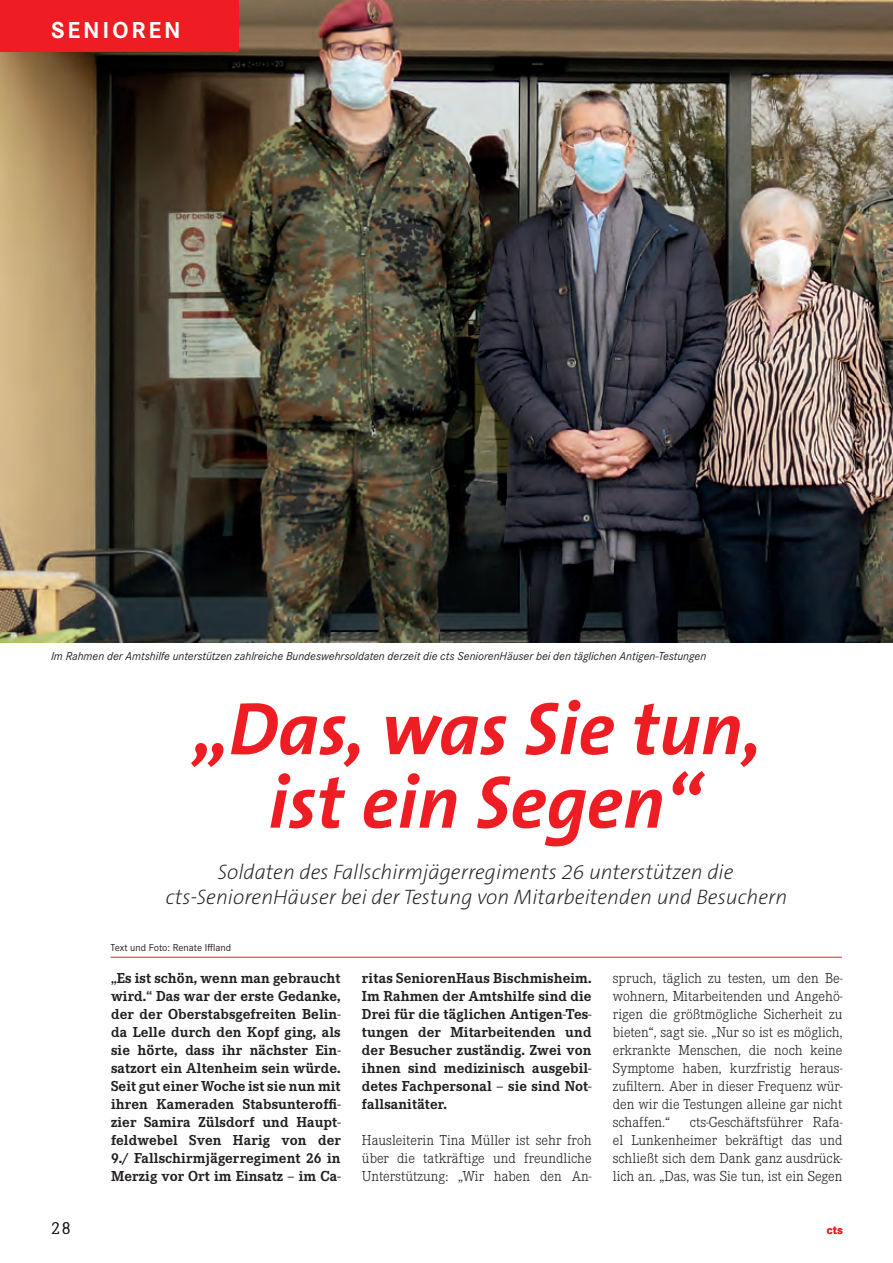
<style>
.page{position:relative;width:893px;height:1263px;background:#fff}
.page>*{position:absolute;margin:0;border:0;box-sizing:border-box;transform-origin:0 0}
.Haedline{font:italic 700 75px/73.5px "The Sans B7";color:#ee1d23;text-align:center}
.t1{font:700 24px "Corporate S";letter-spacing:.12em;color:#fff}
.t2{font:italic 200 21px/25.5px "The Sans B2";color:#231f20;text-align:center}
.t3{font:300 18px "Corporate E";color:#231f20}
.t4{font:700 15px/18px "Corporate E";letter-spacing:.005em;color:#231f20;text-align:justify}
.t5{font:300 15px/18px "Corporate E";color:#231f20;text-align:justify}
.t6{font:italic 12px "Corporate S";color:#231f20}
.t7{font:700 12px "Corporate S";color:#ee1d23}
.t8{font:10.5px "Corporate S";color:#231f20}
</style>
<div class="page">
<img style="left:0;top:0;width:893px;height:642px">
<hr style="left:111px;top:957px;width:731px;height:1px;background:#ee1d23">
<div style="left:0;top:0;width:238px;height:51px;background:#ee1d23"></div>
<p class="t1" style="left:51px;top:17px;width:131px">SENIOREN</p>
<p class="t6" style="left:51px;top:649px;width:657px">Im Rahmen der Amtshilfe unterstützen zahlreiche Bundeswehrsoldaten derzeit die cts SeniorenHäuser bei den täglichen Antigen-Testungen</p>
<p class="Haedline" style="left:193px;top:696px;width:570px">„Das, was Sie tun, ist ein Segen“</p>
<p class="t2" style="left:166px;top:860px;width:623px">Soldaten des Fallschirmjägerregiments 26 unterstützen die cts-SeniorenHäuser bei der Testung von Mitarbeitenden und Besuchern</p>
<p class="t8" style="left:111px;top:942px;width:122px">Text und Foto: Renate Iffland</p>
<p class="t4" style="left:111px;top:969px;width:231px">„Es ist schön, wenn man gebraucht wird.“ Das war der erste Gedanke, der der Oberstabsgefreiten Belin&shy;da Lelle durch den Kopf ging, als sie hörte, dass ihr nächster Ein&shy;satzort ein Altenheim sein würde.<br>Seit gut einer Woche ist sie nun mit ihren Kameraden Stabsunteroffi&shy;zier Samira Zülsdorf und Haupt&shy;feldwebel Sven Harig von der 9./ Fallschirmjägerregiment 26 in Merzig vor Ort im Einsatz – im Ca-</p>
<p class="t4" style="left:362px;top:969px;width:231px">ritas SeniorenHaus Bischmisheim.<br>Im Rahmen der Amtshilfe sind die Drei für die täglichen Antigen-Tes&shy;tungen der Mitarbeitenden und der Besucher zuständig. Zwei von ihnen sind medizinisch ausgebil&shy;detes Fachpersonal – sie sind Not&shy;fallsanitäter.</p>
<p class="t5" style="left:613px;top:969px;width:231px">spruch, täglich zu testen, um den Be&shy;wohnern, Mitarbeitenden und Angehö&shy;rigen die größtmögliche Sicherheit zu bieten“, sagt sie. „Nur so ist es möglich, erkrankte Menschen, die noch keine Symptome haben, kurzfristig heraus&shy;zufiltern. Aber in dieser Frequenz wür&shy;den wir die Testungen alleine gar nicht schaffen.“</p>
<p class="t5" style="left:613px;top:1113px;width:231px;text-indent:77px">cts-Geschäftsführer Rafa&shy;el Lunkenheimer bekräftigt das und schließt sich dem Dank ganz ausdrück&shy;lich an. „Das, was Sie tun, ist ein Segen</p>
<p class="t5" style="left:362px;top:1131px;width:231px">Hausleiterin Tina Müller ist sehr froh über die tatkräftige und freundliche Unterstützung: „Wir haben den An-</p>
<p class="t3" style="left:51px;top:1219px;width:21px">28</p>
<p class="t7" style="left:827px;top:1223px;width:18px">cts</p>
</div>
